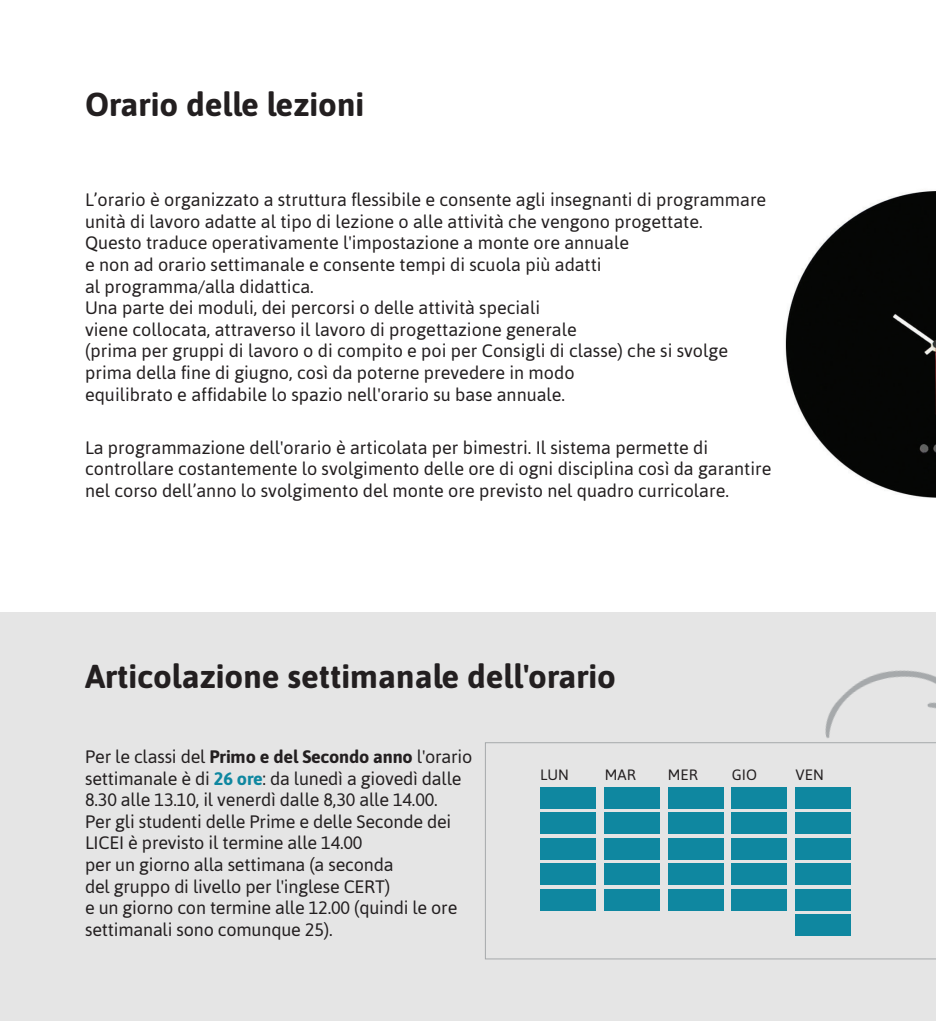
<style>
.page{position:relative;width:936px;height:1021px;background:#fff}
.page>*{position:absolute;margin:0;border:0;box-sizing:border-box;transform-origin:0 0}
.t1{font:700 33px "Asap";color:#231f20}
.t2{font:18px/21.6px "Asap";color:#231f20}
.t3{font:15px "Asap";color:#231f20}
.s1{font-weight:700}
.s2{font-weight:700;color:#0f87a0}
</style>
<div class="page">
<div style="left:0;top:612px;width:935px;height:408px;background:#e5e5e5"></div>
<img style="left:785px;top:191px;width:150px;height:307px">
<img style="left:825px;top:670px;width:110px;height:68px">
<svg style="left:485px;top:742px;width:450px;height:217px"></svg>
<p class="t1" style="left:85px;top:81px;width:280px">Orario delle lezioni</p>
<p class="t2" style="left:85px;top:189px;width:682px">L’orario è organizzato a struttura flessibile e consente agli insegnanti di programmare unità di lavoro adatte al tipo di lezione o alle attività che vengono progettate.</p>
<p class="t2" style="left:85px;top:232px;width:545px">Questo traduce operativamente l'impostazione a monte ore annuale</p>
<p class="t2" style="left:85px;top:254px;width:518px">e non ad orario settimanale e consente tempi di scuola più adatti</p>
<p class="t2" style="left:85px;top:275px;width:230px">al programma/alla didattica.</p>
<p class="t2" style="left:85px;top:297px;width:456px">Una parte dei moduli, dei percorsi o delle attività speciali</p>
<p class="t2" style="left:85px;top:318px;width:493px">viene collocata, attraverso il lavoro di progettazione generale</p>
<p class="t2" style="left:85px;top:340px;width:644px">(prima per gruppi di lavoro o di compito e poi per Consigli di classe) che si svolge prima della fine di giugno, così da poterne prevedere in modo</p>
<p class="t2" style="left:85px;top:383px;width:481px">equilibrato e affidabile lo spazio nell'orario su base annuale.</p>
<p class="t2" style="left:85px;top:436px;width:687px">La programmazione dell'orario è articolata per bimestri. Il sistema permette di controllare costantemente lo svolgimento delle ore di ogni disciplina così da garantire nel corso dell’anno lo svolgimento del monte ore previsto nel quadro curricolare.</p>
<p class="t1" style="left:85px;top:653px;width:532px">Articolazione settimanale dell'orario</p>
<p class="t2" style="left:85px;top:745px;width:389px">Per le classi del <span class="s1">Primo e del Secondo anno</span> l'orario settimanale è di <span class="s2">26 ore</span>: da lunedì a giovedì dalle<br>8.30 alle 13.10, il venerdì dalle 8,30 alle 14.00.</p>
<p class="t2" style="left:85px;top:810px;width:368px">Per gli studenti delle Prime e delle Seconde dei<br>LICEI è previsto il termine alle 14.00</p>
<p class="t2" style="left:85px;top:853px;width:310px">per un giorno alla settimana (a seconda</p>
<p class="t2" style="left:85px;top:875px;width:306px">del gruppo di livello per l'inglese CERT)</p>
<p class="t2" style="left:85px;top:896px;width:374px">e un giorno con termine alle 12.00 (quindi le ore settimanali sono comunque 25).</p>
<p class="t3" style="left:540px;top:766px;width:30px">LUN</p>
<p class="t3" style="left:604px;top:766px;width:32px">MAR</p>
<p class="t3" style="left:668px;top:766px;width:31px">MER</p>
<p class="t3" style="left:731px;top:766px;width:27px">GIO</p>
<p class="t3" style="left:795px;top:766px;width:30px">VEN</p>
</div>
